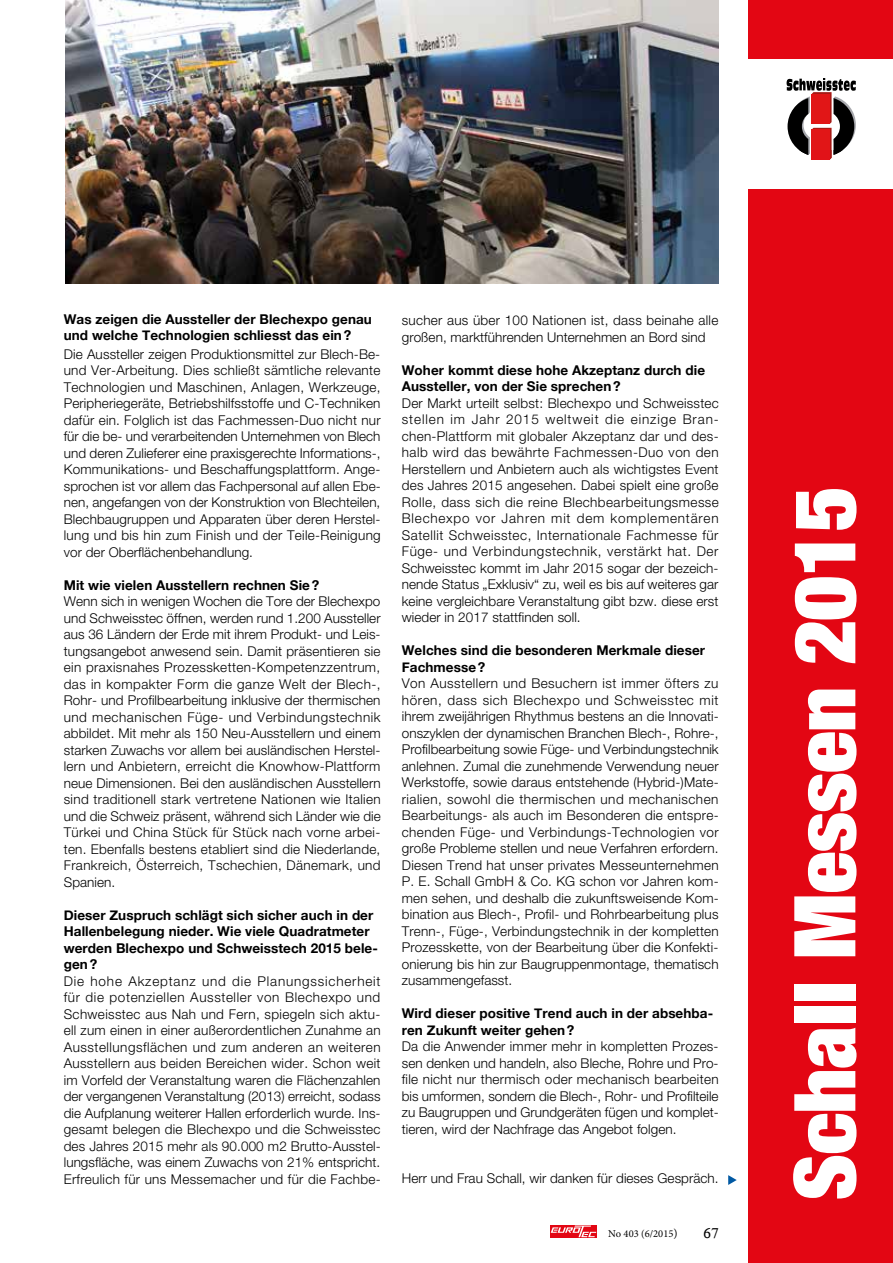
<style>
.page{position:relative;width:893px;height:1263px;background:#fff}
.page>*{position:absolute;margin:0;border:0;box-sizing:border-box;transform-origin:0 0}
.t1{font:900 expanded 85.5px "Helvetica Neue";color:#fff}
.t2{font:300 13.5px/16.5px "Helvetica Neue";letter-spacing:.005em;color:#000;text-align:justify}
.t3{font:700 13.5px/16.5px "Helvetica Neue";letter-spacing:.005em;color:#000}
.t4{font:10.5px "Minion Pro";color:#000}
.s1{font-size:12px}
</style>
<div class="page">
<div style="left:550px;top:1225px;width:47px;height:12px;background:#e30613"></div>
<svg style="left:551px;top:1225px;width:45px;height:12px"></svg>
<div style="left:748px;top:0;width:145px;height:1263px;background:#e30613"></div>
<div style="left:741px;top:60px;width:152px;height:129px;background:#fff"></div>
<svg style="left:787px;top:78px;width:69px;height:81px"></svg>
<img style="left:66px;top:0;width:653px;height:284px">
<svg style="left:728px;top:1175px;width:9px;height:10px"></svg>
<p class="t3" style="left:64px;top:311px;width:310px">Was zeigen die Aussteller der Blechexpo genau und welche Technologien schliesst das ein?</p>
<p class="t2" style="left:64px;top:345px;width:318px">Die Aussteller zeigen Produktionsmittel zur Blech-Be&shy;und Ver-Arbeitung. Dies schließt sämtliche relevante Technologien und Maschinen, Anlagen, Werkzeuge, Peripheriegeräte, Betriebshilfsstoffe und C-Techniken dafür ein. Folglich ist das Fachmessen-Duo nicht nur für die be- und verarbeitenden Unternehmen von Blech und deren Zulieferer eine praxisgerechte Informations-, Kommunikations- und Beschaffungsplattform. Ange&shy;sprochen ist vor allem das Fachpersonal auf allen Ebe&shy;nen, angefangen von der Konstruktion von Blechteilen, Blechbaugruppen und Apparaten über deren Herstel&shy;lung und bis hin zum Finish und der Teile-Reinigung vor der Oberflächenbehandlung.</p>
<p class="t3" style="left:64px;top:577px;width:257px">Mit wie vielen Ausstellern rechnen Sie?</p>
<p class="t2" style="left:64px;top:593px;width:319px">Wenn sich in wenigen Wochen die Tore der Blechexpo und Schweisstec öffnen, werden rund 1.200 Aussteller aus 36 Ländern der Erde mit ihrem Produkt- und Leis&shy;tungsangebot anwesend sein. Damit präsentieren sie ein praxisnahes Prozessketten-Kompetenzzentrum, das in kompakter Form die ganze Welt der Blech-, Rohr- und Profilbearbeitung inklusive der thermischen und mechanischen Füge- und Verbindungstechnik abbildet. Mit mehr als 150 Neu-Ausstellern und einem starken Zuwachs vor allem bei ausländischen Herstel&shy;lern und Anbietern, erreicht die Knowhow-Plattform neue Dimensionen. Bei den ausländischen Ausstellern sind traditionell stark vertretene Nationen wie Italien und die Schweiz präsent, während sich Länder wie die Türkei und China Stück für Stück nach vorne arbei&shy;ten. Ebenfalls bestens etabliert sind die Niederlande, Frankreich, Österreich, Tschechien, Dänemark, und Spanien.</p>
<p class="t3" style="left:64px;top:907px;width:316px">Dieser Zuspruch schlägt sich sicher auch in der Hallenbelegung nieder. Wie viele Quadratmeter werden Blechexpo und Schweisstech 2015 bele&shy;gen?</p>
<p class="t2" style="left:64px;top:972px;width:318px">Die hohe Akzeptanz und die Planungssicherheit für die potenziellen Aussteller von Blechexpo und Schweisstec aus Nah und Fern, spiegeln sich aktu&shy;ell zum einen in einer außerordentlichen Zunahme an Ausstellungsflächen und zum anderen an weiteren Ausstellern aus beiden Bereichen wider. Schon weit im Vorfeld der Veranstaltung waren die Flächenzahlen der vergangenen Veranstaltung (2013) erreicht, sodass die Aufplanung weiterer Hallen erforderlich wurde. Ins&shy;gesamt belegen die Blechexpo und die Schweisstec des Jahres 2015 mehr als 90.000 m2 Brutto-Ausstel&shy;lungsfläche, was einem Zuwachs von 21% entspricht.<br>Erfreulich für uns Messemacher und für die Fachbe-</p>
<p class="t2" style="left:402px;top:312px;width:318px">sucher aus über 100 Nationen ist, dass beinahe alle großen, marktführenden Unternehmen an Bord sind</p>
<p class="t3" style="left:402px;top:362px;width:305px">Woher kommt diese hohe Akzeptanz durch die<br>Aussteller, von der Sie sprechen?</p>
<p class="t2" style="left:402px;top:394px;width:319px">Der Markt urteilt selbst: Blechexpo und Schweisstec stellen im Jahr 2015 weltweit die einzige Bran&shy;chen-Plattform mit globaler Akzeptanz dar und des&shy;halb wird das bewährte Fachmessen-Duo von den Herstellern und Anbietern auch als wichtigstes Event des Jahres 2015 angesehen. Dabei spielt eine große Rolle, dass sich die reine Blechbearbeitungsmesse Blechexpo vor Jahren mit dem komplementären Satellit Schweisstec, Internationale Fachmesse für Füge- und Verbindungstechnik, verstärkt hat. Der Schweisstec kommt im Jahr 2015 sogar der bezeich&shy;nende Status „Exklusiv“ zu, weil es bis auf weiteres gar keine vergleichbare Veranstaltung gibt bzw. diese erst wieder in 2017 stattfinden soll.</p>
<p class="t3" style="left:402px;top:643px;width:305px">Welches sind die besonderen Merkmale dieser<br>Fachmesse?</p>
<p class="t2" style="left:402px;top:675px;width:319px">Von Ausstellern und Besuchern ist immer öfters zu hören, dass sich Blechexpo und Schweisstec mit ihrem zweijährigen Rhythmus bestens an die Innovati&shy;onszyklen der dynamischen Branchen Blech-, Rohre-, Profilbearbeitung sowie Füge- und Verbindungstechnik anlehnen. Zumal die zunehmende Verwendung neuer Werkstoffe, sowie daraus entstehende (Hybrid-)Mate&shy;rialien, sowohl die thermischen und mechanischen Bearbeitungs- als auch im Besonderen die entspre&shy;chenden Füge- und Verbindungs-Technologien vor große Probleme stellen und neue Verfahren erfordern.<br>Diesen Trend hat unser privates Messeunternehmen P. E. Schall GmbH &amp; Co. KG schon vor Jahren kom&shy;men sehen, und deshalb die zukunftsweisende Kom&shy;bination aus Blech-, Profil- und Rohrbearbeitung plus Trenn-, Füge-, Verbindungstechnik in der kompletten Prozesskette, von der Bearbeitung über die Konfekti&shy;onierung bis hin zur Baugruppenmontage, thematisch zusammengefasst.</p>
<p class="t3" style="left:402px;top:1006px;width:313px">Wird dieser positive Trend auch in der absehba&shy;ren Zukunft weiter gehen?</p>
<p class="t2" style="left:402px;top:1038px;width:318px">Da die Anwender immer mehr in kompletten Prozes&shy;sen denken und handeln, also Bleche, Rohre und Pro&shy;file nicht nur thermisch oder mechanisch bearbeiten bis umformen, sondern die Blech-, Rohr- und Profilteile zu Baugruppen und Grundgeräten fügen und komplet&shy;tieren, wird der Nachfrage das Angebot folgen.</p>
<p class="t2" style="left:402px;top:1170px;width:318px">Herr und Frau Schall, wir danken für dieses Gespräch.</p>
<p class="t4" style="left:608px;top:1227px;width:71px">No 403 (6/2015<span class="s1">)</span></p>
<h1 class="t1" style="left:770px;top:1200px;width:714px;rotate:-90deg">Schall Messen 2015</h1>
</div>
